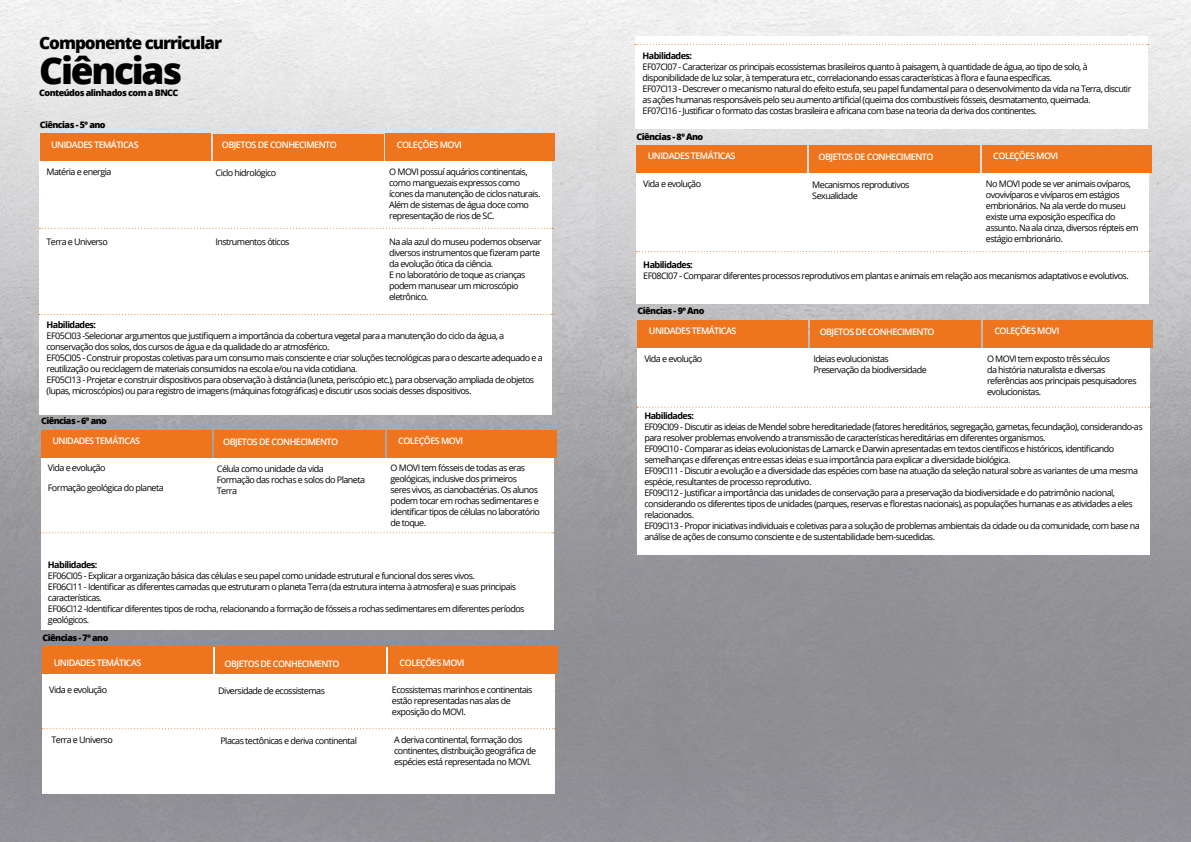
<style>
.page{position:relative;width:1191px;height:842px;background:#fff}
.page>*{position:absolute;margin:0;border:0;box-sizing:border-box;transform-origin:0 0}
.t1{font:800 37px "Open Sans";letter-spacing:-.06em;color:#000}
.t2{font:800 17px "Open Sans";letter-spacing:-.06em;color:#000}
.t3{font:9px/11px "Open Sans";letter-spacing:-.06em;color:#000}
.t4{font:600 9px "Open Sans";letter-spacing:-.06em;color:#fff}
.t5{font:800 9px "Open Sans";letter-spacing:-.06em;color:#000}
.t6{font:700 9px "Open Sans";letter-spacing:-.06em;color:#000}
</style>
<div class="page">
<img style="left:0;top:0;width:1191px;height:842px">
<div style="left:40px;top:134px;width:170px;height:27px;background:#ee751d"></div>
<div style="left:213px;top:134px;width:170px;height:27px;background:#ee751d"></div>
<div style="left:40px;top:162px;width:512px;height:253px;background:#fff"></div>
<div style="left:385px;top:134px;width:170px;height:27px;background:#ee751d"></div>
<svg style="left:39px;top:228px;width:514px;height:1px"></svg>
<svg style="left:39px;top:314px;width:513px;height:1px"></svg>
<div style="left:41px;top:430px;width:171px;height:27px;background:#ee751d"></div>
<div style="left:214px;top:430px;width:171px;height:28px;background:#ee751d"></div>
<div style="left:41px;top:458px;width:512px;height:171px;background:#fff"></div>
<div style="left:387px;top:430px;width:169px;height:27px;background:#ee751d"></div>
<svg style="left:40px;top:532px;width:514px;height:1px"></svg>
<div style="left:42px;top:647px;width:513px;height:146px;background:#fff"></div>
<svg style="left:42px;top:728px;width:513px;height:1px"></svg>
<div style="left:42px;top:646px;width:171px;height:28px;background:#ee751d"></div>
<div style="left:215px;top:647px;width:171px;height:27px;background:#ee751d"></div>
<div style="left:388px;top:646px;width:170px;height:28px;background:#ee751d"></div>
<div style="left:635px;top:36px;width:513px;height:92px;background:#fff"></div>
<svg style="left:635px;top:44px;width:513px;height:1px"></svg>
<div style="left:636px;top:145px;width:171px;height:28px;background:#ee751d"></div>
<div style="left:809px;top:146px;width:171px;height:27px;background:#ee751d"></div>
<div style="left:636px;top:173px;width:512px;height:131px;background:#fff"></div>
<svg style="left:636px;top:251px;width:514px;height:1px"></svg>
<div style="left:982px;top:145px;width:169px;height:28px;background:#ee751d"></div>
<div style="left:637px;top:320px;width:171px;height:27px;background:#ee751d"></div>
<div style="left:810px;top:320px;width:171px;height:28px;background:#ee751d"></div>
<div style="left:637px;top:348px;width:512px;height:206px;background:#fff"></div>
<svg style="left:637px;top:407px;width:514px;height:1px"></svg>
<div style="left:983px;top:320px;width:169px;height:27px;background:#ee751d"></div>
<h2 class="t2" style="left:39px;top:30px;width:184px">Componente curricular</h2>
<h1 class="t1" style="left:39px;top:42px;width:144px">Ciências</h1>
<p class="t5" style="left:39px;top:86px;width:141px">Conteúdos alinhados com a BNCC</p>
<p class="t5" style="left:40px;top:118px;width:67px">Ciências - 5º ano</p>
<p class="t4" style="left:51px;top:138px;width:89px">UNIDADES TEMÁTICAS</p>
<p class="t4" style="left:222px;top:139px;width:116px">OBJETOS DE CONHECIMENTO</p>
<p class="t4" style="left:397px;top:138px;width:67px">COLEÇÕES MOVI</p>
<p class="t3" style="left:47px;top:166px;width:66px">Matéria e energia</p>
<p class="t3" style="left:215px;top:167px;width:62px">Ciclo hidrológico</p>
<p class="t3" style="left:389px;top:166px;width:153px">O MOVI possuí aquários continentais, como manguezais expressos como ícones da manutenção de ciclos naturais.<br>Além de sistemas de água doce como representação de rios de SC.</p>
<p class="t3" style="left:46px;top:236px;width:63px">Terra e Universo</p>
<p class="t3" style="left:215px;top:236px;width:76px">Instrumentos óticos</p>
<p class="t3" style="left:389px;top:236px;width:154px">Na ala azul do museu podemos observar diversos instrumentos que fizeram parte da evolução ótica da ciência.<br>E no laboratório de toque as crianças podem manusear um microscópio eletrônico.</p>
<p class="t6" style="left:47px;top:318px;width:51px">Habilidades:</p>
<p class="t3" style="left:47px;top:329px;width:498px">EF05CI03 -Selecionar argumentos que justifiquem a importância da cobertura vegetal para a manutenção do ciclo da água, a conservação dos solos, dos cursos de água e da qualidade do ar atmosférico.<br>EF05CI05 - Construir propostas coletivas para um consumo mais consciente e criar soluções tecnológicas para o descarte adequado e a reutilização ou reciclagem de materiais consumidos na escola e/ou na vida cotidiana.<br>EF05CI13 - Projetar e construir dispositivos para observação à distância (luneta, periscópio etc.), para observação ampliada de objetos (lupas, microscópios) ou para registro de imagens (máquinas fotográficas) e discutir usos sociais desses dispositivos.</p>
<p class="t5" style="left:41px;top:414px;width:67px">Ciências - 6º ano</p>
<p class="t4" style="left:52px;top:435px;width:89px">UNIDADES TEMÁTICAS</p>
<p class="t4" style="left:223px;top:435px;width:116px">OBJETOS DE CONHECIMENTO</p>
<p class="t4" style="left:398px;top:435px;width:67px">COLEÇÕES MOVI</p>
<p class="t3" style="left:48px;top:462px;width:59px">Vida e evolução</p>
<p class="t3" style="left:48px;top:482px;width:117px">Formação geológica do planeta</p>
<p class="t3" style="left:217px;top:463px;width:150px">Célula como unidade da vida<br>Formação das rochas e solos do Planeta<br>Terra</p>
<p class="t3" style="left:390px;top:462px;width:151px">O MOVI tem fósseis de todas as eras geológicas, inclusive dos primeiros<br>seres vivos, as cianobactérias. Os alunos podem tocar em rochas sedimentares e identificar tipos de células no laboratório de toque.</p>
<p class="t6" style="left:48px;top:558px;width:51px">Habilidades:</p>
<p class="t3" style="left:48px;top:570px;width:478px">EF06CI05 - Explicar a organização básica das células e seu papel como unidade estrutural e funcional dos seres vivos.<br>EF06CI11 - Identificar as diferentes camadas que estruturam o planeta Terra (da estrutura interna à atmosfera) e suas principais características.<br>EF06CI12 -Identificar diferentes tipos de rocha, relacionando a formação de fósseis a rochas sedimentares em diferentes períodos geológicos.</p>
<p class="t5" style="left:42px;top:631px;width:67px">Ciências - 7º ano</p>
<p class="t4" style="left:54px;top:657px;width:89px">UNIDADES TEMÁTICAS</p>
<p class="t4" style="left:225px;top:657px;width:116px">OBJETOS DE CONHECIMENTO</p>
<p class="t4" style="left:399px;top:657px;width:67px">COLEÇÕES MOVI</p>
<p class="t3" style="left:49px;top:684px;width:59px">Vida e evolução</p>
<p class="t3" style="left:218px;top:684px;width:108px">Diversidade de ecossistemas</p>
<p class="t3" style="left:392px;top:684px;width:142px">Ecossistemas marinhos e continentais estão representadas nas alas de exposição do MOVI.</p>
<p class="t3" style="left:51px;top:734px;width:63px">Terra e Universo</p>
<p class="t3" style="left:220px;top:734px;width:138px">Placas tectônicas e deriva continental</p>
<p class="t3" style="left:394px;top:734px;width:144px">A deriva continental, formação dos continentes, distribuição geográfica de espécies está representada no MOVI.</p>
<p class="t6" style="left:642px;top:49px;width:51px">Habilidades:</p>
<p class="t3" style="left:642px;top:61px;width:490px">EF07CI07 - Caracterizar os principais ecossistemas brasileiros quanto à paisagem, à quantidade de água, ao tipo de solo, à disponibilidade de luz solar, à temperatura etc., correlacionando essas características à flora e fauna específicas.<br>EF07CI13 - Descrever o mecanismo natural do efeito estufa, seu papel fundamental para o desenvolvimento da vida na Terra, discutir as ações humanas responsáveis pelo seu aumento artificial (queima dos combustíveis fósseis, desmatamento, queimada.<br>EF07CI16 - Justificar o formato das costas brasileira e africana com base na teoria da deriva dos continentes.</p>
<p class="t5" style="left:636px;top:130px;width:68px">Ciências - 8º Ano</p>
<p class="t4" style="left:648px;top:150px;width:89px">UNIDADES TEMÁTICAS</p>
<p class="t4" style="left:818px;top:151px;width:116px">OBJETOS DE CONHECIMENTO</p>
<p class="t3" style="left:643px;top:178px;width:59px">Vida e evolução</p>
<p class="t3" style="left:812px;top:179px;width:99px">Mecanismos reprodutivos<br>Sexualidade</p>
<p class="t4" style="left:993px;top:150px;width:67px">COLEÇÕES MOVI</p>
<p class="t3" style="left:986px;top:178px;width:154px">No MOVI pode se ver animais ovíparos, ovovivíparos e vivíparos em estágios embrionários. Na ala verde do museu existe uma exposição específica do assunto. Na ala cinza, diversos répteis em estágio embrionário.</p>
<p class="t6" style="left:643px;top:259px;width:51px">Habilidades:</p>
<p class="t3" style="left:643px;top:270px;width:487px">EF08CI07 - Comparar diferentes processos reprodutivos em plantas e animais em relação aos mecanismos adaptativos e evolutivos.</p>
<p class="t5" style="left:637px;top:304px;width:68px">Ciências - 9º Ano</p>
<p class="t4" style="left:649px;top:325px;width:89px">UNIDADES TEMÁTICAS</p>
<p class="t4" style="left:819px;top:325px;width:116px">OBJETOS DE CONHECIMENTO</p>
<p class="t3" style="left:644px;top:352px;width:59px">Vida e evolução</p>
<p class="t3" style="left:813px;top:353px;width:115px">Ideias evolucionistas<br>Preservação da biodiversidade</p>
<p class="t6" style="left:644px;top:409px;width:51px">Habilidades:</p>
<p class="t3" style="left:644px;top:421px;width:500px">EF09CI09 - Discutir as ideias de Mendel sobre hereditariedade (fatores hereditários, segregação, gametas, fecundação), considerando-as para resolver problemas envolvendo a transmissão de características hereditárias em diferentes organismos.<br>EF09CI10 - Comparar as ideias evolucionistas de Lamarck e Darwin apresentadas em textos científicos e históricos, identificando semelhanças e diferenças entre essas ideias e sua importância para explicar a diversidade biológica.<br>EF09CI11 - Discutir a evolução e a diversidade das espécies com base na atuação da seleção natural sobre as variantes de uma mesma espécie, resultantes de processo reprodutivo.<br>EF09CI12 - Justificar a importância das unidades de conservação para a preservação da biodiversidade e do patrimônio nacional, considerando os diferentes tipos de unidades (parques, reservas e florestas nacionais), as populações humanas e as atividades a eles relacionados.<br>EF09CI13 - Propor iniciativas individuais e coletivas para a solução de problemas ambientais da cidade ou da comunidade, com base na análise de ações de consumo consciente e de sustentabilidade bem-sucedidas.</p>
<p class="t4" style="left:994px;top:325px;width:67px">COLEÇÕES MOVI</p>
<p class="t3" style="left:987px;top:352px;width:151px">O MOVI tem exposto três séculos<br>da história naturalista e diversas referências aos principais pesquisadores evolucionistas.</p>
</div>
